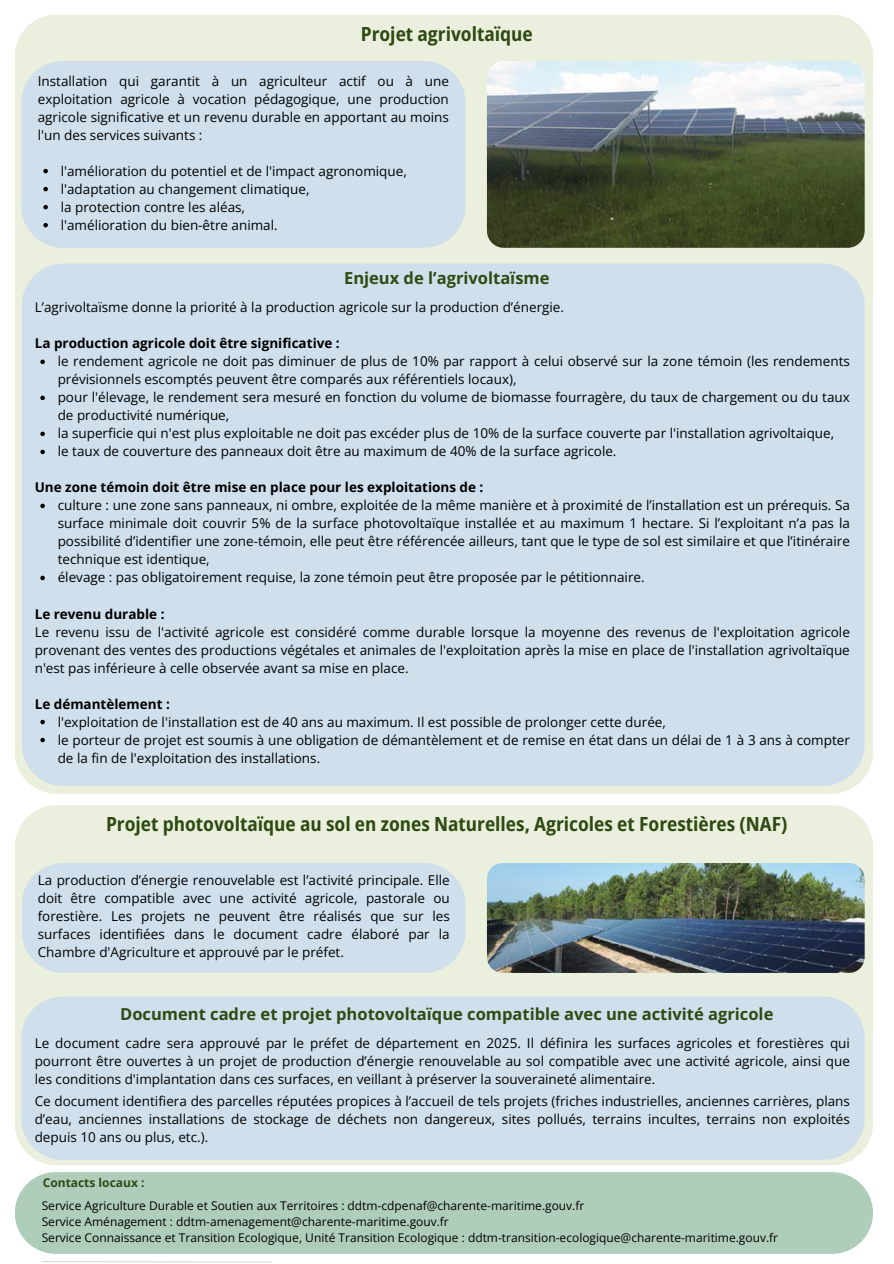
<style>
.page{position:relative;width:894px;height:1264px;background:#fff}
.page>*{position:absolute;margin:0;border:0;box-sizing:border-box;transform-origin:0 0}
.t1{font:700 semi-condensed 19.5px "Open Sans";color:#2f4a12}
.t2{font:700 16.5px "Open Sans";color:#2f4a12}
.t3{font:13.5px/18px "Open Sans";color:#000;text-align:justify}
.t4{font:700 13.5px "Open Sans";color:#000}
.t5{font:12px "Open Sans";color:#000}
.t6{font:700 12px "Open Sans";color:#2f4a12}
.s1{font-weight:700}
</style>
<div class="page">
<div style="left:15px;top:15px;width:857px;height:778px;background:#eaf0dd"></div>
<div style="left:15px;top:805px;width:857px;height:360px;background:#eaf0dd"></div>
<div style="left:22px;top:863px;width:443px;height:109px;background:#cfe0ec"></div>
<svg style="left:41px;top:1261px;width:231px;height:2px"></svg>
<div style="left:21px;top:61px;width:444px;height:187px;background:#cfe0ec"></div>
<div style="left:22px;top:263px;width:842px;height:523px;background:#cfe0ec"></div>
<svg style="left:40px;top:359px;width:5px;height:5px"></svg>
<svg style="left:40px;top:395px;width:5px;height:5px"></svg>
<svg style="left:40px;top:431px;width:5px;height:5px"></svg>
<svg style="left:40px;top:449px;width:5px;height:5px"></svg>
<svg style="left:40px;top:503px;width:5px;height:5px"></svg>
<svg style="left:40px;top:575px;width:5px;height:5px"></svg>
<svg style="left:40px;top:719px;width:5px;height:5px"></svg>
<svg style="left:40px;top:737px;width:5px;height:5px"></svg>
<div style="left:21px;top:996px;width:843px;height:163px;background:#cfe0ec"></div>
<div style="left:15px;top:1172px;width:857px;height:81px;background:#afcdbb"></div>
<img style="left:487px;top:61px;width:376px;height:187px;border-radius:17px">
<img style="left:487px;top:863px;width:376px;height:109px;border-radius:16px">
<svg style="left:43px;top:169px;width:5px;height:4px"></svg>
<svg style="left:43px;top:187px;width:5px;height:4px"></svg>
<svg style="left:43px;top:205px;width:5px;height:4px"></svg>
<svg style="left:43px;top:223px;width:5px;height:4px"></svg>
<h2 class="t1" style="left:360px;top:20px;width:173px">Projet agrivoltaïque</h2>
<p class="t3" style="left:38px;top:71px;width:412px">Installation qui garantit à un agriculteur actif ou à une exploitation agricole à vocation pédagogique, une production agricole significative et un revenu durable en apportant au moins l'un des services suivants :</p>
<h4 class="t3" style="left:61px;top:161px;width:347px">l'amélioration du potentiel et de l'impact agronomique,</h4>
<h3 class="t3" style="left:61px;top:179px;width:250px">l'adaptation au changement climatique,</h3>
<p class="t3" style="left:61px;top:197px;width:186px">la protection contre les aléas,</p>
<p class="t3" style="left:61px;top:215px;width:218px">l'amélioration du bien-être animal.</p>
<h4 class="t2" style="left:344px;top:266px;width:207px">Enjeux de l’agrivoltaïsme</h4>
<h4 class="t3" style="left:35px;top:298px;width:530px">L’agrivoltaïsme donne la priorité à la production agricole sur la production d’énergie.</h4>
<p class="t4" style="left:35px;top:334px;width:306px">La production agricole doit être significative :</p>
<p class="t3" style="left:58px;top:352px;width:793px">le rendement agricole ne doit pas diminuer de plus de 10% par rapport à celui observé sur la zone témoin (les rendements prévisionnels escomptés peuvent être comparés aux référentiels locaux),</p>
<p class="t3" style="left:58px;top:388px;width:793px">pour l'élevage, le rendement sera mesuré en fonction du volume de biomasse fourragère, du taux de chargement ou du taux de productivité numérique,</p>
<p class="t3" style="left:58px;top:424px;width:777px">la superficie qui n'est plus exploitable ne doit pas excéder plus de 10% de la surface couverte par l'installation agrivoltaique,</p>
<p class="t3" style="left:58px;top:442px;width:560px">le taux de couverture des panneaux doit être au maximum de 40% de la surface agricole.</p>
<h4 class="t4" style="left:35px;top:478px;width:450px">Une zone témoin doit être mise en place pour les exploitations de :</h4>
<h3 class="t3" style="left:58px;top:496px;width:793px">culture : une zone sans panneaux, ni ombre, exploitée de la même manière et à proximité de l’installation est un prérequis. Sa surface minimale doit couvrir 5% de la surface photovoltaïque installée et au maximum 1 hectare. Si l’exploitant n’a pas la possibilité d’identifier une zone-témoin, elle peut être référencée ailleurs, tant que le type de sol est similaire et que l’itinéraire technique est identique,</h3>
<p class="t3" style="left:58px;top:568px;width:588px">élevage : pas obligatoirement requise, la zone témoin peut être proposée par le pétitionnaire.</p>
<p class="t3" style="left:35px;top:604px;width:816px;text-align:left"><span class="s1">Le revenu durable :<br></span>Le revenu issu de l'activité agricole est considéré comme durable lorsque la moyenne des revenus de l'exploitation agricole provenant des ventes des productions végétales et animales de l'exploitation après la mise en place de l'installation agrivoltaïque n'est pas inférieure à celle observée avant sa mise en place.</p>
<p class="t4" style="left:35px;top:694px;width:137px">Le démantèlement :</p>
<p class="t3" style="left:58px;top:712px;width:609px">l'exploitation de l'installation est de 40 ans au maximum. Il est possible de prolonger cette durée,</p>
<h3 class="t3" style="left:58px;top:730px;width:793px">le porteur de projet est soumis à une obligation de démantèlement et de remise en état dans un délai de 1 à 3 ans à compter de la fin de l'exploitation des installations.</h3>
<p class="t1" style="left:106px;top:810px;width:682px">Projet photovoltaïque au sol en zones Naturelles, Agricoles et Forestières (NAF)</p>
<h1 class="t3" style="left:38px;top:870px;width:413px">La production d’énergie renouvelable est l’activité principale. Elle doit être compatible avec une activité agricole, pastorale ou forestière. Les projets ne peuvent être réalisés que sur les surfaces identifiées dans le document cadre élaboré par la Chambre d'Agriculture et approuvé par le préfet.</h1>
<h4 class="t2" style="left:120px;top:1002px;width:654px">Document cadre et projet photovoltaïque compatible avec une activité agricole</h4>
<p class="t3" style="left:35px;top:1033px;width:816px">Le document cadre sera approuvé par le préfet de département en 2025. Il définira les surfaces agricoles et forestières qui pourront être ouvertes à un projet de production d’énergie renouvelable au sol compatible avec une activité agricole, ainsi que les conditions d'implantation dans ces surfaces, en veillant à préserver la souveraineté alimentaire.</p>
<h4 class="t3" style="left:35px;top:1091px;width:816px">Ce document identifiera des parcelles réputées propices à l’accueil de tels projets (friches industrielles, anciennes carrières, plans d’eau, anciennes installations de stockage de déchets non dangereux, sites pollués, terrains incultes, terrains non exploités depuis 10 ans ou plus, etc.).</h4>
<h1 class="t6" style="left:43px;top:1174px;width:103px">Contacts locaux :</h1>
<h2 class="t5" style="left:42px;top:1197px;width:544px">Service Agriculture Durable et Soutien aux Territoires : ddtm-cdpenaf@charente-maritime.gouv.fr</h2>
<h5 class="t5" style="left:42px;top:1213px;width:408px">Service Aménagement : ddtm-amenagement@charente-maritime.gouv.fr</h5>
<p class="t5" style="left:42px;top:1229px;width:737px">Service Connaissance et Transition Ecologique, Unité Transition Ecologique : ddtm-transition-ecologique@charente-maritime.gouv.fr</p>
</div>
